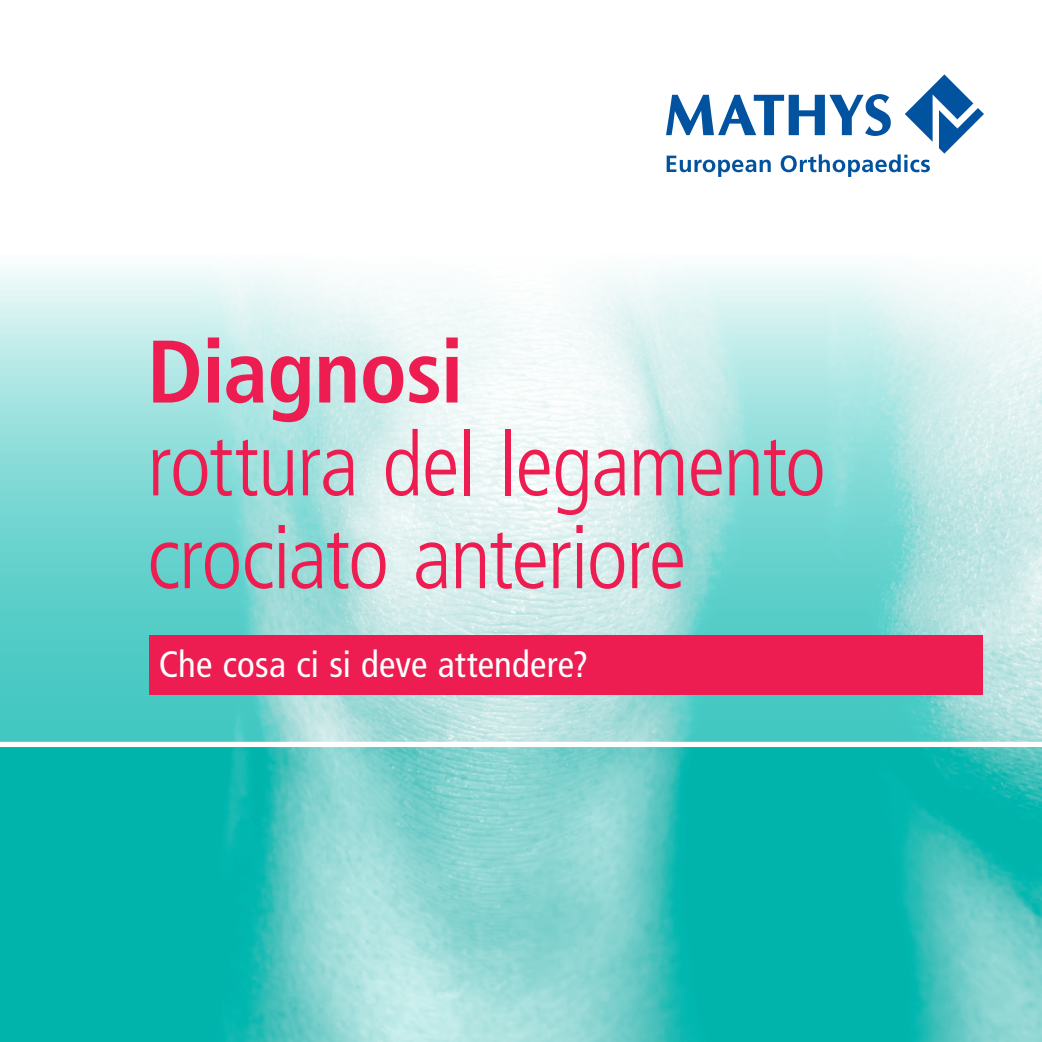
<style>
.page{position:relative;width:1042px;height:1042px;background:#fff}
.page>*{position:absolute;margin:0;border:0;box-sizing:border-box;transform-origin:0 0}
.t1{font:300 condensed 88.55px/92.8px "Frutiger LT Pro";letter-spacing:-.02em;color:#ed1c51}
.t2{font:700 condensed 88.55px "Frutiger LT Pro";letter-spacing:-.01em;color:#ed1c51}
.t3{font:condensed 36.75px "Frutiger LT Pro";letter-spacing:.005em;color:#fff}
</style>
<div class="page">
<svg style="left:666px;top:74px;width:318px;height:103px"></svg>
<img style="left:0;top:265px;width:1042px;height:777px">
<div style="left:0;top:742px;width:1042px;height:5px;background:#fff"></div>
<div style="left:149px;top:635px;width:833px;height:60px;background:#ed1c51"></div>
<p class="t2" style="left:147px;top:319px;width:318px">Diagnosi</p>
<p class="t1" style="left:147px;top:419px;width:680px">rottura del legamento crociato anteriore</p>
<p class="t3" style="left:159px;top:643px;width:431px">Che cosa ci si deve attendere?</p>
</div>
